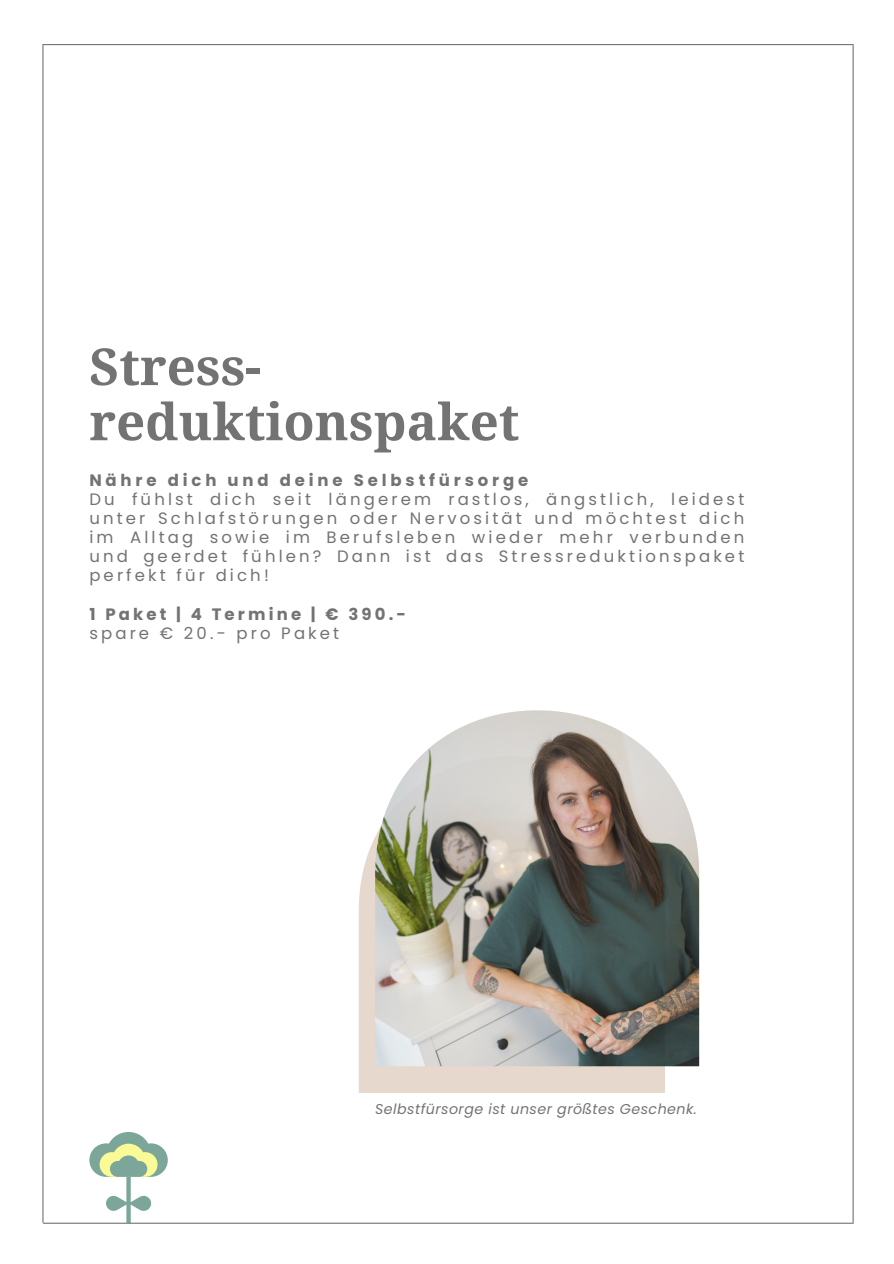
<style>
.page{position:relative;width:894px;height:1264px;background:#fff}
.page>*{position:absolute;margin:0;border:0;box-sizing:border-box;transform-origin:0 0}
.t1{font:700 51px/55.2px "Noto Serif";color:#737373}
.t2{font:16.5px/19.2px "Poppins";letter-spacing:.19em;color:#737373}
.t3{font:700 16.5px/19.2px "Poppins";letter-spacing:.19em;color:#737373}
.t4{font:italic 14.25px "Poppins";letter-spacing:.03em;color:#737373}
.s1{font-weight:700}
.s2{font-weight:400}
</style>
<div class="page">
<hr style="left:42px;top:44px;width:811px;height:1px;background:#737373">
<hr style="left:42px;top:45px;width:1px;height:1177px;background:#737373">
<hr style="left:852px;top:45px;width:1px;height:1177px;background:#737373">
<hr style="left:43px;top:1222px;width:810px;height:1px;background:#737373">
<svg style="left:89px;top:1132px;width:79px;height:90px"></svg>
<div style="left:358px;top:838px;width:307px;height:254px;background:#e6d8cc"></div>
<img style="left:375px;top:710px;width:324px;height:356px">
<h1 class="t1" style="left:89px;top:338px;width:431px">Stress&shy;reduktionspaket</h1>
<h2 class="t2" style="left:89px;top:470px;width:656px"><span class="s1">Nähre dich und deine Selbstfürsorge<br></span>Du fühlst dich seit längerem rastlos, ängstlich, leidest unter Schlafstörungen oder Nervosität und möchtest dich im Alltag sowie im Berufsleben wieder mehr verbunden und geerdet fühlen? Dann ist das Stressreduktionspaket perfekt für dich!</h2>
<h2 class="t3" style="left:89px;top:604px;width:318px">1 Paket | 4 Termine | € 390.- <span class="s2">spare € 20.- pro Paket</span></h2>
<p class="t4" style="left:375px;top:1098px;width:323px">Selbstfürsorge ist unser größtes Geschenk.</p>
</div>
